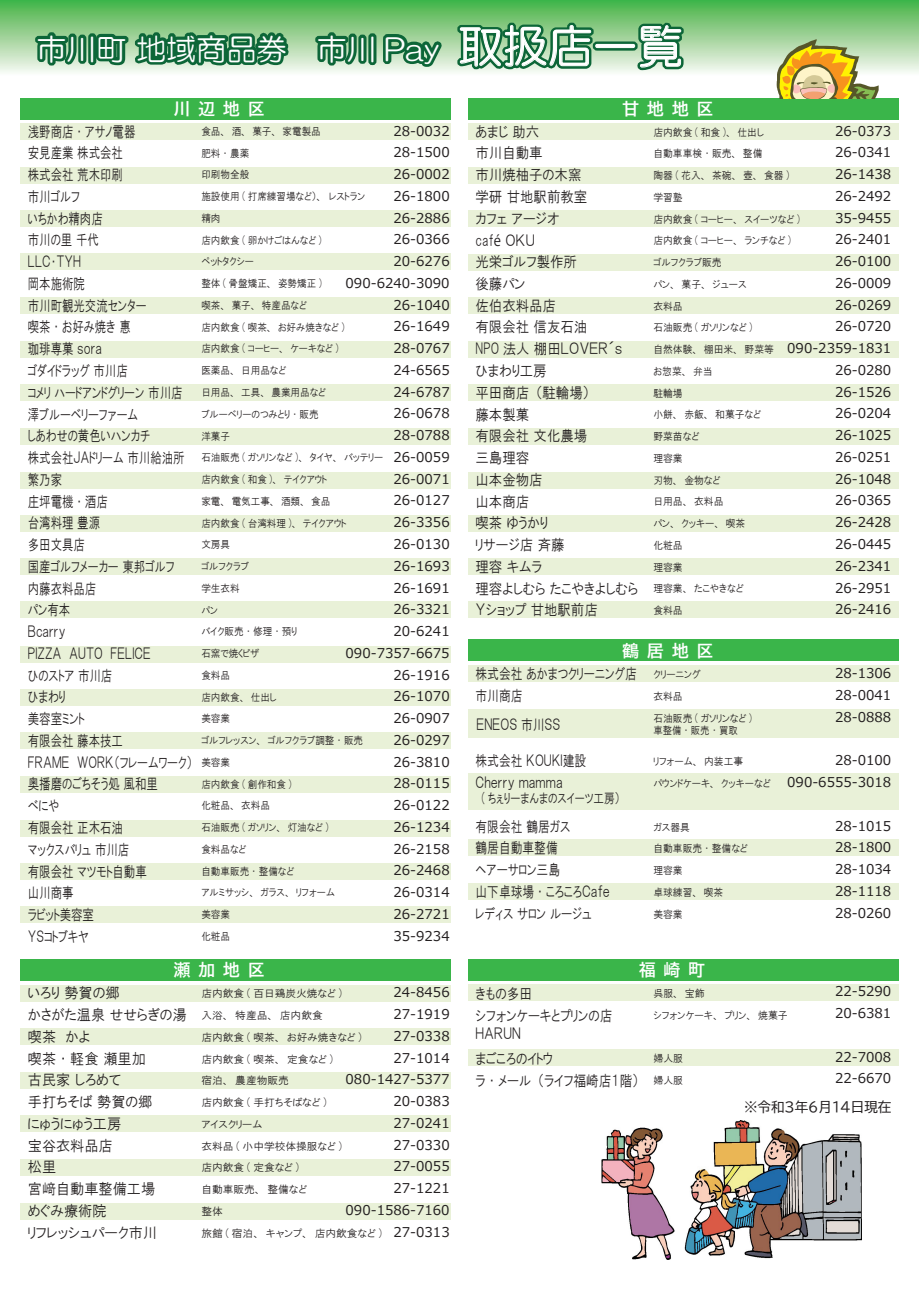
<style>
.page{position:relative;width:919px;height:1289px;background:#fff}
.page>*{position:absolute;margin:0;border:0;box-sizing:border-box;transform-origin:0 0}
.t1{font:30px "HG Maru Gothic MPRO";color:#fff}
.t2{font:16.5px "BIZ UD Gothic Bold";color:#fff}
.t3{font:15px/21.8px "HGP Gothic M";color:#231f20;scale:.76 1}
.t4{font:15px/21.8px "HGP Gothic M";color:#231f20;scale:.89 1}
.t5{font:15px/21.8px "HGP Gothic M";color:#231f20;scale:.78 1}
.t6{font:15px/21.8px "HGP Gothic M";color:#231f20;scale:.94 1}
.t7{font:15px/21.8px "HGP Gothic M";color:#231f20;scale:.84 1}
.t8{font:13.5px/21.8px "Meiryo UI";color:#231f20;text-align:right}
.t9{font:13.5px "HGP Gothic M";color:#231f20;scale:.78 1}
.t10{font:13.5px "BIZ UDP Gothic";color:#231f20}
.t11{font:10.5px/21.8px "HGP Gothic M";color:#231f20;scale:.91 1}
.t12{font:10.5px/21.8px "HGP Gothic M";color:#231f20;scale:.93 1}
.t13{font:10.5px/21.8px "HGP Gothic M";color:#231f20}
.t14{font:10.5px/21.8px "HGP Gothic M";color:#231f20;scale:.94 1}
.t15{font:10.5px "HGP Gothic M";color:#231f20;scale:.89 1}
.s1{font-size:45px}
.s2{font-family:"Koz Go Pr 6 N"}
</style>
<div class="page">
<div style="left:467px;top:1049px;width:431px;height:17px;background:#e9f1d8"></div>
<div style="left:467px;top:984px;width:431px;height:17px;background:#e9f1d8"></div>
<div style="left:467px;top:883px;width:431px;height:16px;background:#e9f1d8"></div>
<div style="left:467px;top:839px;width:431px;height:17px;background:#e9f1d8"></div>
<div style="left:467px;top:773px;width:431px;height:36px;background:#e9f1d8"></div>
<div style="left:467px;top:708px;width:431px;height:29px;background:#e9f1d8"></div>
<div style="left:467px;top:665px;width:431px;height:17px;background:#e9f1d8"></div>
<div style="left:467px;top:601px;width:431px;height:17px;background:#e9f1d8"></div>
<div style="left:467px;top:558px;width:431px;height:17px;background:#e9f1d8"></div>
<div style="left:467px;top:515px;width:431px;height:17px;background:#e9f1d8"></div>
<div style="left:467px;top:472px;width:431px;height:17px;background:#e9f1d8"></div>
<div style="left:467px;top:428px;width:431px;height:17px;background:#e9f1d8"></div>
<div style="left:467px;top:384px;width:431px;height:17px;background:#e9f1d8"></div>
<div style="left:467px;top:341px;width:431px;height:17px;background:#e9f1d8"></div>
<div style="left:467px;top:297px;width:431px;height:17px;background:#e9f1d8"></div>
<div style="left:467px;top:254px;width:431px;height:17px;background:#e9f1d8"></div>
<div style="left:467px;top:210px;width:431px;height:17px;background:#e9f1d8"></div>
<div style="left:467px;top:167px;width:431px;height:17px;background:#e9f1d8"></div>
<div style="left:467px;top:123px;width:431px;height:17px;background:#e9f1d8"></div>
<div style="left:20px;top:1202px;width:431px;height:17px;background:#e9f1d8"></div>
<div style="left:20px;top:1158px;width:431px;height:17px;background:#e9f1d8"></div>
<div style="left:20px;top:1115px;width:431px;height:17px;background:#e9f1d8"></div>
<div style="left:20px;top:1071px;width:431px;height:17px;background:#e9f1d8"></div>
<div style="left:20px;top:1028px;width:431px;height:17px;background:#e9f1d8"></div>
<div style="left:20px;top:984px;width:431px;height:17px;background:#e9f1d8"></div>
<div style="left:20px;top:905px;width:431px;height:17px;background:#e9f1d8"></div>
<div style="left:20px;top:863px;width:431px;height:17px;background:#e9f1d8"></div>
<div style="left:20px;top:819px;width:431px;height:17px;background:#e9f1d8"></div>
<div style="left:20px;top:776px;width:431px;height:17px;background:#e9f1d8"></div>
<div style="left:20px;top:732px;width:431px;height:17px;background:#e9f1d8"></div>
<div style="left:20px;top:689px;width:431px;height:17px;background:#e9f1d8"></div>
<div style="left:20px;top:645px;width:431px;height:17px;background:#e9f1d8"></div>
<div style="left:20px;top:601px;width:431px;height:17px;background:#e9f1d8"></div>
<div style="left:20px;top:558px;width:431px;height:17px;background:#e9f1d8"></div>
<div style="left:20px;top:515px;width:431px;height:17px;background:#e9f1d8"></div>
<div style="left:20px;top:472px;width:431px;height:17px;background:#e9f1d8"></div>
<div style="left:20px;top:428px;width:431px;height:17px;background:#e9f1d8"></div>
<div style="left:20px;top:384px;width:431px;height:17px;background:#e9f1d8"></div>
<div style="left:20px;top:341px;width:431px;height:17px;background:#e9f1d8"></div>
<div style="left:20px;top:297px;width:431px;height:17px;background:#e9f1d8"></div>
<div style="left:20px;top:253px;width:431px;height:17px;background:#e9f1d8"></div>
<div style="left:20px;top:210px;width:431px;height:17px;background:#e9f1d8"></div>
<div style="left:20px;top:167px;width:431px;height:17px;background:#e9f1d8"></div>
<div style="left:20px;top:123px;width:431px;height:17px;background:#e9f1d8"></div>
<div style="left:0;top:0;width:918px;height:75px;background:linear-gradient(to bottom,#45b144,#fcf8f5)"></div>
<svg style="left:32px;top:27px;width:259px;height:47px"></svg>
<svg style="left:312px;top:29px;width:132px;height:41px"></svg>
<div style="left:20px;top:98px;width:431px;height:22px;background:#3ab54a"></div>
<div style="left:20px;top:958px;width:431px;height:22px;background:#3ab54a"></div>
<div style="left:467px;top:98px;width:431px;height:22px;background:#3ab54a"></div>
<div style="left:467px;top:639px;width:431px;height:22px;background:#3ab54a"></div>
<div style="left:467px;top:958px;width:431px;height:22px;background:#3ab54a"></div>
<div style="left:592px;top:41px;width:45px;height:10px;border:6px solid #0c6638;border-radius:2px"></div>
<svg style="left:772px;top:35px;width:106px;height:64px"></svg>
<img style="left:601px;top:1120px;width:260px;height:139px">
<svg style="left:454px;top:11px;width:142px;height:63px"></svg>
<div style="left:595px;top:44px;width:39px;height:4px;border:1px solid #fff;border-radius:2px"></div>
<svg style="left:633px;top:19px;width:53px;height:54px"></svg>
<h1 class="t1" style="left:37px;top:34px;width:647px">市川町 地域商品券　市川 Pay <span class="s1">取扱店一覧</span></h1>
<p class="t2" style="left:174px;top:100px;width:92px">川 辺 地 区</p>
<p class="t3" style="left:28px;top:120px;width:218px">浅野商店・アサノ電器<br>安見産業 株式会社<br>株式会社 荒木印刷<br>市川ゴルフ<br>いちかわ精肉店<br>市川の里 千代<br>ＬＬＣ・ＴＹＨ<br>岡本施術院<br>市川町観光交流センター<br>喫茶・お好み焼き 惠<br>珈琲専菓 ｓｏｒａ<br>ゴダイドラッグ 市川店<br>コメリ ハードアンドグリーン 市川店澤ブルーベリーファーム<br>しあわせの黄色いハンカチ<br>株式会社ＪＡドリーム 市川給油所繁乃家<br>庄坪電機・酒店<br>台湾料理 豊源<br>多田文具店<br>国産ゴルフメーカー 東邦ゴルフ<br>内藤衣料品店<br>パン有本<br>Ｂｃａｒｒｙ<br>ＰＩＺＺＡ　ＡＵＴＯ　ＦＥＬＩＣＥ<br>ひのストア 市川店<br>ひまわり<br>美容室ミント<br>有限会社 藤本技工<br>ＦＲＡＭＥ　ＷＯＲＫ（フレームワーク）奥播磨のごちそう処 風和里<br>べにや<br>有限会社 正木石油<br>マックスバリュ 市川店<br>有限会社 マツモト自動車<br>山川商事<br>ラビット美容室<br>ＹＳコトブキヤ</p>
<p class="t11" style="left:201px;top:120px;width:201px">食品、酒、菓子、家電製品<br>肥料・農薬<br>印刷物全般<br>施設使用 ( 打席練習場など）、　レストラン<br>精肉<br>店内飲食 ( 卵かけごはんなど )<br>ペットタクシー<br>整体 ( 骨盤矯正、姿勢矯正 )<br>喫茶、菓子、特産品など<br>店内飲食 ( 喫茶、お好み焼きなど )<br>店内飲食 ( コーヒー、ケーキなど )<br>医薬品、日用品など<br>日用品、工具、農業用品など<br>ブルーベリーのつみとり・販売<br>洋菓子<br>石油販売 ( ガソリンなど )、タイヤ、バッテリー店内飲食 ( 和食 )、テイクアウト<br>家電、電気工事、酒類、食品<br>店内飲食 ( 台湾料理 )、テイクアウト<br>文房具<br>ゴルフクラブ<br>学生衣料<br>パン<br>バイク販売・修理・預り<br>石窯で焼くピザ<br>食料品<br>店内飲食、仕出し<br>美容業<br>ゴルフレッスン、ゴルフクラブ調整・販売<br>美容業<br>店内飲食 ( 創作和食 )<br>化粧品、衣料品<br>石油販売 ( ガソリン、灯油など )<br>食料品など<br>自動車販売・整備など<br>アルミサッシ、ガラス、リフォーム<br>美容業<br>化粧品</p>
<p class="t8" style="left:345px;top:120px;width:106px">28-0032<br>28-1500<br>26-0002<br>26-1800<br>26-2886<br>26-0366<br>20-6276<br>090-6240-3090<br>26-1040<br>26-1649<br>28-0767<br>24-6565<br>24-6787<br>26-0678<br>28-0788<br>26-0059<br>26-0071<br>26-0127<br>26-3356<br>26-0130<br>26-1693<br>26-1691<br>26-3321<br>20-6241<br>090-7357-6675<br>26-1916<br>26-1070<br>26-0907<br>26-0297<br>26-3810<br>28-0115<br>26-0122<br>26-1234<br>26-2158<br>26-2468<br>26-0314<br>26-2721<br>35-9234</p>
<p class="t2" style="left:174px;top:961px;width:92px">瀬 加 地 区</p>
<p class="t6" style="left:28px;top:982px;width:170px">いろり 勢賀の郷<br>かさがた温泉 せせらぎの湯喫茶　かよ<br>喫茶・軽食 瀬里加<br>古民家 しろめて<br>手打ちそば 勢賀の郷<br>にゅうにゅう工房<br>宝谷衣料品店<br>松里<br>宮﨑自動車整備工場<br>めぐみ療術院<br>リフレッシュパーク市川</p>
<p class="t13" style="left:201px;top:982px;width:182px">店内飲食 ( 百日鶏炭火焼など )<br>入浴、特産品、店内飲食<br>店内飲食 ( 喫茶、お好み焼きなど )<br>店内飲食 ( 喫茶、定食など )<br>宿泊、農産物販売<br>店内飲食 ( 手打ちそばなど )<br>アイスクリーム<br>衣料品 ( 小中学校体操服など )<br>店内飲食 ( 定食など )<br>自動車販売、整備など<br>整体<br>旅館 ( 宿泊、キャンプ、店内飲食など )</p>
<p class="t8" style="left:345px;top:982px;width:106px">24-8456<br>27-1919<br>27-0338<br>27-1014<br>080-1427-5377<br>20-0383<br>27-0241<br>27-0330<br>27-0055<br>27-1221<br>090-1586-7160<br>27-0313</p>
<p class="t2" style="left:622px;top:100px;width:92px">甘 地 地 区</p>
<p class="t4" style="left:475px;top:120px;width:184px">あまじ 助六<br>市川自動車<br>市川焼柚子の木窯<br>学研 甘地駅前教室<br>カフェ アージオ<br>caf<span class="s2">é</span> ＯＫＵ<br>光栄ゴルフ製作所<br>後藤パン<br>佐伯衣料品店<br>有限会社 信友石油<br>NPO 法人 棚田ＬＯＶＥＲ´ｓひまわり工房<br>平田商店（駐輪場）<br>藤本製菓<br>有限会社 文化農場<br>三島理容<br>山本金物店<br>山本商店<br>喫茶 ゆうかり<br>リサージ店 斉藤<br>理容 キムラ<br>理容よしむら たこやきよしむら<br>Ｙショップ 甘地駅前店</p>
<p class="t8" style="left:787px;top:120px;width:106px">26-0373<br>26-0341<br>26-1438<br>26-2492<br>35-9455<br>26-2401<br>26-0100<br>26-0009<br>26-0269<br>26-0720<br>090-2359-1831<br>26-0280<br>26-1526<br>26-0204<br>26-1025<br>26-0251<br>26-1048<br>26-0365<br>26-2428<br>26-0445<br>26-2341<br>26-2951<br>26-2416</p>
<p class="t12" style="left:653px;top:121px;width:159px">店内飲食 ( 和食 )、仕出し<br>自動車車検・販売、整備<br>陶器 ( 花入、茶碗、壺、食器 )学習塾<br>店内飲食 ( コーヒー、スイーツなど )店内飲食 ( コーヒー、ランチなど )ゴルフクラブ販売<br>パン、菓子、ジュース<br>衣料品<br>石油販売 ( ガソリンなど )<br>自然体験、棚田米、野菜等<br>お惣菜、弁当<br>駐輪場<br>小餅、赤飯、和菓子など<br>野菜苗など<br>理容業<br>刃物、金物など<br>日用品、衣料品<br>パン、クッキー、喫茶<br>化粧品<br>理容業<br>理容業、たこやきなど<br>食料品</p>
<p class="t2" style="left:622px;top:642px;width:92px">鶴 居 地 区</p>
<p class="t5" style="left:475px;top:663px;width:208px">株式会社 あかまつクリーニング店市川商店</p>
<p class="t5" style="left:476px;top:713px;width:109px">ＥＮＥＯＳ 市川ＳＳ</p>
<p class="t5" style="left:475px;top:750px;width:143px">株式会社 ＫＯＵＫＩ建設<br>Ｃｈｅｒｒｙ ｍａｍｍａ</p>
<p class="t5" style="left:475px;top:815px;width:174px">有限会社 鶴居ガス<br>鶴居自動車整備<br>ヘアーサロン三島<br>山下卓球場・ころころＣａｆｅレディス サロン ルージュ</p>
<p class="t9" style="left:481px;top:791px;width:179px">( ちぇりーまんまのスイーツ工房）</p>
<p class="t12" style="left:653px;top:663px;width:108px">クリーニング<br>衣料品<br>石油販売 ( ガソリンなど )</p>
<p class="t12" style="left:653px;top:750px;width:127px">リフォーム、内装工事<br>パウンドケーキ、クッキーなど</p>
<p class="t12" style="left:653px;top:816px;width:103px">ガス器具<br>自動車販売・整備など理容業<br>卓球練習、喫茶<br>美容業</p>
<p class="t15" style="left:653px;top:724px;width:96px">車整備・販売・買取</p>
<p class="t2" style="left:639px;top:961px;width:67px">福 崎 町</p>
<p class="t8" style="left:835px;top:663px;width:58px;text-align:justify">28-1306<br>28-0041<br>28-0888</p>
<p class="t8" style="left:787px;top:750px;width:106px">28-0100<br>090-6555-3018</p>
<p class="t8" style="left:835px;top:815px;width:58px;text-align:justify">28-1015<br>28-1800<br>28-1034<br>28-1118<br>28-0260</p>
<p class="t7" style="left:475px;top:982px;width:164px">きもの多田<br>シフォンケーキとプリンの店</p>
<p class="t7" style="left:475px;top:1047px;width:196px">まごころのイトウ<br>ラ・メール（ライフ福崎店１階）</p>
<p class="t7" style="left:475px;top:1022px;width:55px">ＨＡＲＵＮ</p>
<p class="t14" style="left:653px;top:982px;width:144px">呉服、宝飾<br>シフォンケーキ、プリン、焼菓子</p>
<p class="t14" style="left:653px;top:1047px;width:33px">婦人服婦人服</p>
<p class="t8" style="left:835px;top:981px;width:58px;text-align:left">22-5290<br>20-6381</p>
<p class="t8" style="left:835px;top:1046px;width:58px;text-align:left">22-7008<br>22-6670</p>
<p class="t10" style="left:744px;top:1100px;width:149px">※令和３年６月１４日現在</p>
</div>
